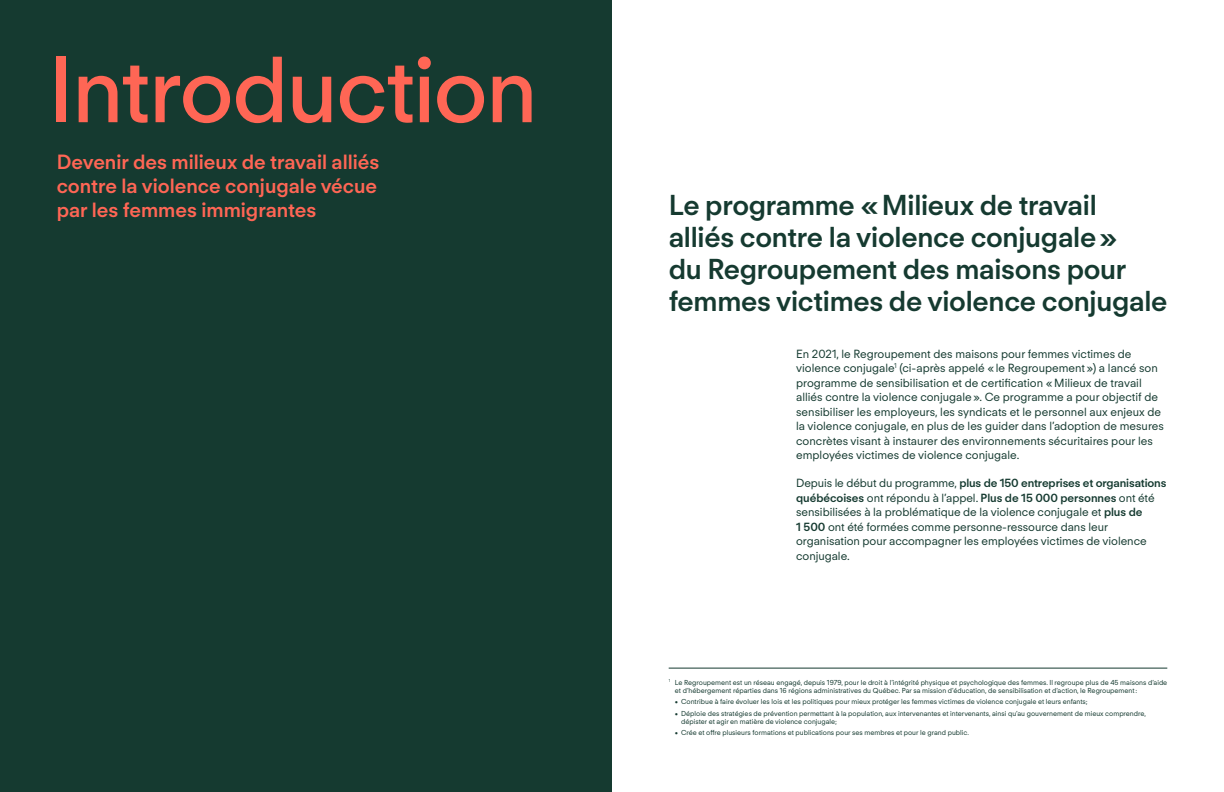
<style>
.page{position:relative;width:1224px;height:792px;background:#fff}
.page>*{position:absolute;margin:0;border:0;box-sizing:border-box;transform-origin:0 0}
.titre{font:500 91px "FT Regola Neue";letter-spacing:-.02em;color:#f65}
.Inter1{font:600 28px/32px "FT Regola Neue";letter-spacing:-.01em;color:#153a30}
.titre-sous{font:600 20px/24px "FT Regola Neue";color:#f65;text-align:justify}
.texte1er_margin-bottom-m{font:11.5px/14.5px "FT Regola Neue";color:#153a30}
.notes_filet_margin-bottom-s{font:7px/8.4px "FT Regola Neue";color:#153a30}
.s1{font-weight:600}
</style>
<div class="page">
<div style="left:0;top:0;width:612px;height:792px;background:#153a30"></div>
<hr style="left:669px;top:668px;width:498px;height:1px;background:#153a30">
<p class="titre" style="left:48px;top:23px;width:491px">Introduction</p>
<p class="titre-sous" style="left:57px;top:148px;width:324px">Devenir des milieux de travail alliés contre la violence conjugale vécue par les femmes immigrantes</p>
<p class="Inter1" style="left:669px;top:187px;width:500px">Le programme « Milieux de travail alliés contre la violence conjugale »<br>du Regroupement des maisons pour femmes victimes de violence conjugale</p>
<p class="texte1er_margin-bottom-m" style="left:796px;top:346px;width:369px">En 2021, le Regroupement des maisons pour femmes victimes de violence conjugale<sup>1</sup> (ci-après appelé « le Regroupement ») a lancé son programme de sensibilisation et de certification « Milieux de travail alliés contre la violence conjugale ». Ce programme a pour objectif de sensibiliser les employeurs, les syndicats et le personnel aux enjeux de la violence conjugale, en plus de les guider dans l’adoption de mesures concrètes visant à instaurer des environnements sécuritaires pour les employées victimes de violence conjugale.</p>
<p class="texte1er_margin-bottom-m" style="left:796px;top:475px;width:372px">Depuis le début du programme, <span class="s1">plus de 150 entreprises et organisations québécoises</span> ont répondu à l’appel. <span class="s1">Plus de 15 000 personnes</span> ont été sensibilisées à la problématique de la violence conjugale et <span class="s1">plus de<br>1 500</span> ont été formées comme personne-ressource dans leur organisation pour accompagner les employées victimes de violence conjugale.</p>
<p class="notes_filet_margin-bottom-s" style="left:675px;top:678px;width:494px;text-indent:-6px"><sup>1</sup> Le Regroupement est un réseau engagé, depuis 1979, pour le droit à l’intégrité physique et psychologique des femmes. Il regroupe plus de 45 maisons d’aide et d’hébergement réparties dans 16 régions administratives du Québec. Par sa mission d’éducation, de sensibilisation et d’action, le Regroupement :</p>
<p class="notes_filet_margin-bottom-s" style="left:675px;top:697px;width:414px">• Contribue à faire évoluer les lois et les politiques pour mieux protéger les femmes victimes de violence conjugale et leurs enfants;</p>
<p class="notes_filet_margin-bottom-s" style="left:681px;top:709px;width:466px;text-indent:-6px">• Déploie des stratégies de prévention permettant à la population, aux intervenantes et intervenants, ainsi qu’au gouvernement de mieux comprendre, dépister et agir en matière de violence conjugale;</p>
<p class="notes_filet_margin-bottom-s" style="left:675px;top:728px;width:296px">• Crée et offre plusieurs formations et publications pour ses membres et pour le grand public.</p>
</div>
